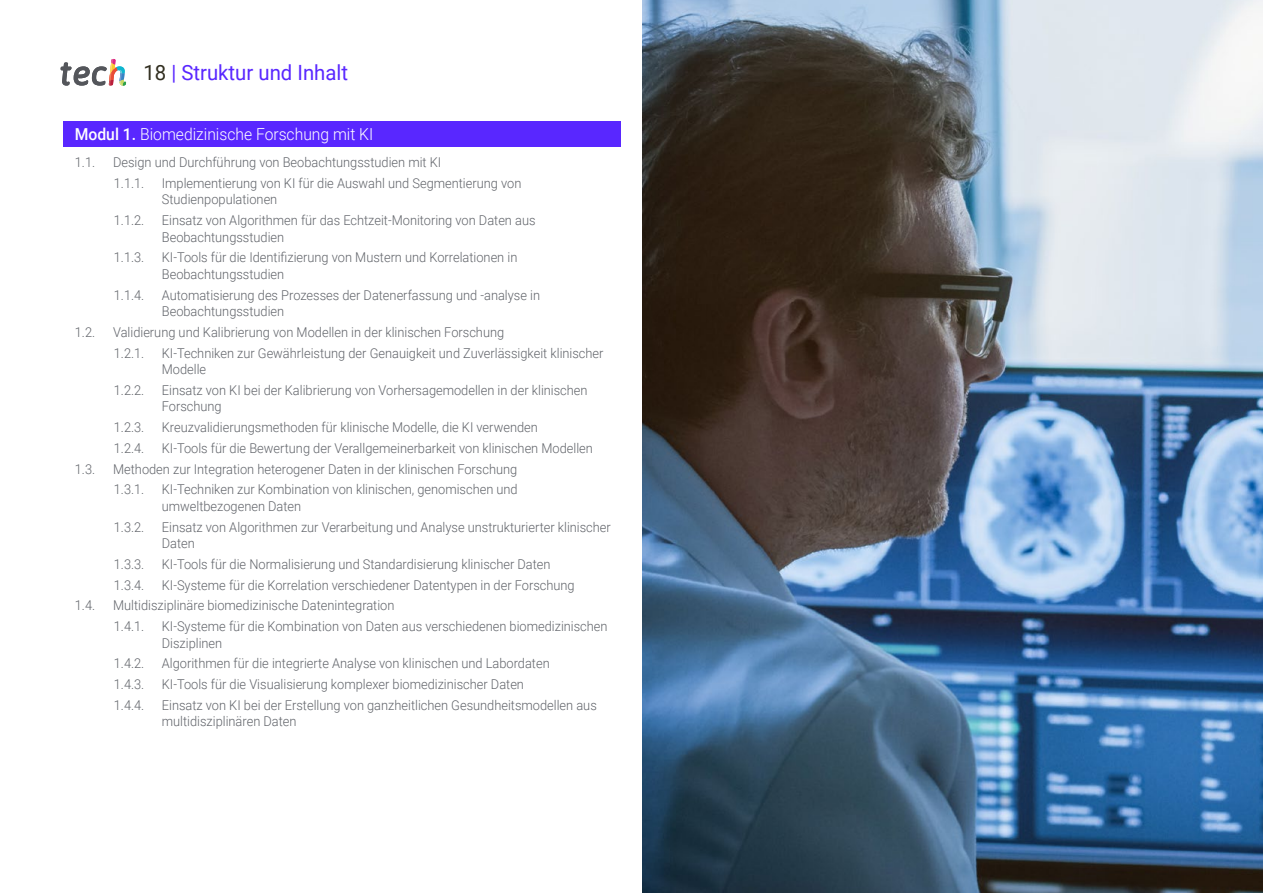
<style>
.page{position:relative;width:1263px;height:893px;background:#fff}
.page>*{position:absolute;margin:0;border:0;box-sizing:border-box;transform-origin:0 0}
.t1{font:21px "Roboto";color:#5927ff}
.t2{font:300 16.5px "Roboto";color:#fff;scale:.95 1}
.t3{font:300 13.5px/16.5px "Roboto";color:#61646a;scale:.95 1}
.s1{color:#312e20}
.s2{font-weight:500}
</style>
<div class="page">
<img style="left:642px;top:0;width:621px;height:893px">
<div style="left:64px;top:121px;width:557px;height:25px;background:#5927ff"></div>
<svg style="left:61px;top:59px;width:65px;height:27px"></svg>
<h1 class="t1" style="left:144px;top:57px;width:206px"><span class="s1">18</span> | Struktur und Inhalt</h1>
<p class="t2" style="left:75px;top:123px;width:316px"><span class="s2">Modul 1.</span> Biomedizinische Forschung mit KI</p>
<p class="t3" style="left:75px;top:154px;width:23px">1.1.</p>
<p class="t3" style="left:113px;top:151px;width:347px;line-height:20.7px">Design und Durchführung von Beobachtungsstudien mit KI<br>1.1.1.</p>
<p class="t3" style="left:162px;top:174px;width:380px">Implementierung von KI für die Auswahl und Segmentierung von<br>Studienpopulationen</p>
<p class="t3" style="left:114px;top:212px;width:34px">1.1.2.</p>
<p class="t3" style="left:162px;top:212px;width:395px">Einsatz von Algorithmen für das Echtzeit-Monitoring von Daten aus<br>Beobachtungsstudien</p>
<p class="t3" style="left:114px;top:249px;width:34px">1.1.3.</p>
<p class="t3" style="left:162px;top:249px;width:376px">KI-Tools für die Identifizierung von Mustern und Korrelationen in<br>Beobachtungsstudien</p>
<p class="t3" style="left:114px;top:286px;width:34px">1.1.4.</p>
<p class="t3" style="left:162px;top:286px;width:400px">Automatisierung des Prozesses der Datenerfassung und -analyse in<br>Beobachtungsstudien</p>
<p class="t3" style="left:75px;top:323px;width:23px">1.2.</p>
<p class="t3" style="left:113px;top:321px;width:413px;line-height:20.7px">Validierung und Kalibrierung von Modellen in der klinischen Forschung<br>1.2.1.</p>
<p class="t3" style="left:162px;top:344px;width:466px">KI-Techniken zur Gewährleistung der Genauigkeit und Zuverlässigkeit klinischer<br>Modelle</p>
<p class="t3" style="left:114px;top:381px;width:34px">1.2.2.</p>
<p class="t3" style="left:162px;top:381px;width:450px">Einsatz von KI bei der Kalibrierung von Vorhersagemodellen in der klinischen<br>Forschung</p>
<p class="t3" style="left:114px;top:418px;width:34px">1.2.3.</p>
<p class="t3" style="left:162px;top:418px;width:397px">Kreuzvalidierungsmethoden für klinische Modelle, die KI verwenden</p>
<p class="t3" style="left:114px;top:439px;width:34px">1.2.4.</p>
<p class="t3" style="left:162px;top:439px;width:455px">KI-Tools für die Bewertung der Verallgemeinerbarkeit von klinischen Modellen</p>
<p class="t3" style="left:75px;top:460px;width:23px">1.3.</p>
<p class="t3" style="left:113px;top:458px;width:427px;line-height:20.7px">Methoden zur Integration heterogener Daten in der klinischen Forschung<br>1.3.1.</p>
<p class="t3" style="left:162px;top:481px;width:376px">KI-Techniken zur Kombination von klinischen, genomischen und umweltbezogenen Daten</p>
<p class="t3" style="left:114px;top:518px;width:34px">1.3.2.</p>
<p class="t3" style="left:162px;top:518px;width:474px">Einsatz von Algorithmen zur Verarbeitung und Analyse unstrukturierter klinischer<br>Daten</p>
<p class="t3" style="left:114px;top:555px;width:34px">1.3.3.</p>
<p class="t3" style="left:162px;top:555px;width:411px">KI-Tools für die Normalisierung und Standardisierung klinischer Daten</p>
<p class="t3" style="left:114px;top:576px;width:34px">1.3.4.</p>
<p class="t3" style="left:162px;top:576px;width:436px">KI-Systeme für die Korrelation verschiedener Datentypen in der Forschung</p>
<p class="t3" style="left:75px;top:597px;width:23px">1.4.</p>
<p class="t3" style="left:113px;top:595px;width:298px;line-height:20.7px">Multidisziplinäre biomedizinische Datenintegration<br>1.4.1.</p>
<p class="t3" style="left:162px;top:617px;width:471px">KI-Systeme für die Kombination von Daten aus verschiedenen biomedizinischen<br>Disziplinen</p>
<p class="t3" style="left:114px;top:655px;width:34px">1.4.2.</p>
<p class="t3" style="left:162px;top:655px;width:410px">Algorithmen für die integrierte Analyse von klinischen und Labordaten</p>
<p class="t3" style="left:114px;top:675px;width:34px">1.4.3.</p>
<p class="t3" style="left:162px;top:675px;width:383px">KI-Tools für die Visualisierung komplexer biomedizinischer Daten</p>
<p class="t3" style="left:114px;top:696px;width:34px">1.4.4.</p>
<p class="t3" style="left:162px;top:696px;width:459px">Einsatz von KI bei der Erstellung von ganzheitlichen Gesundheitsmodellen aus multidisziplinären Daten</p>
</div>
